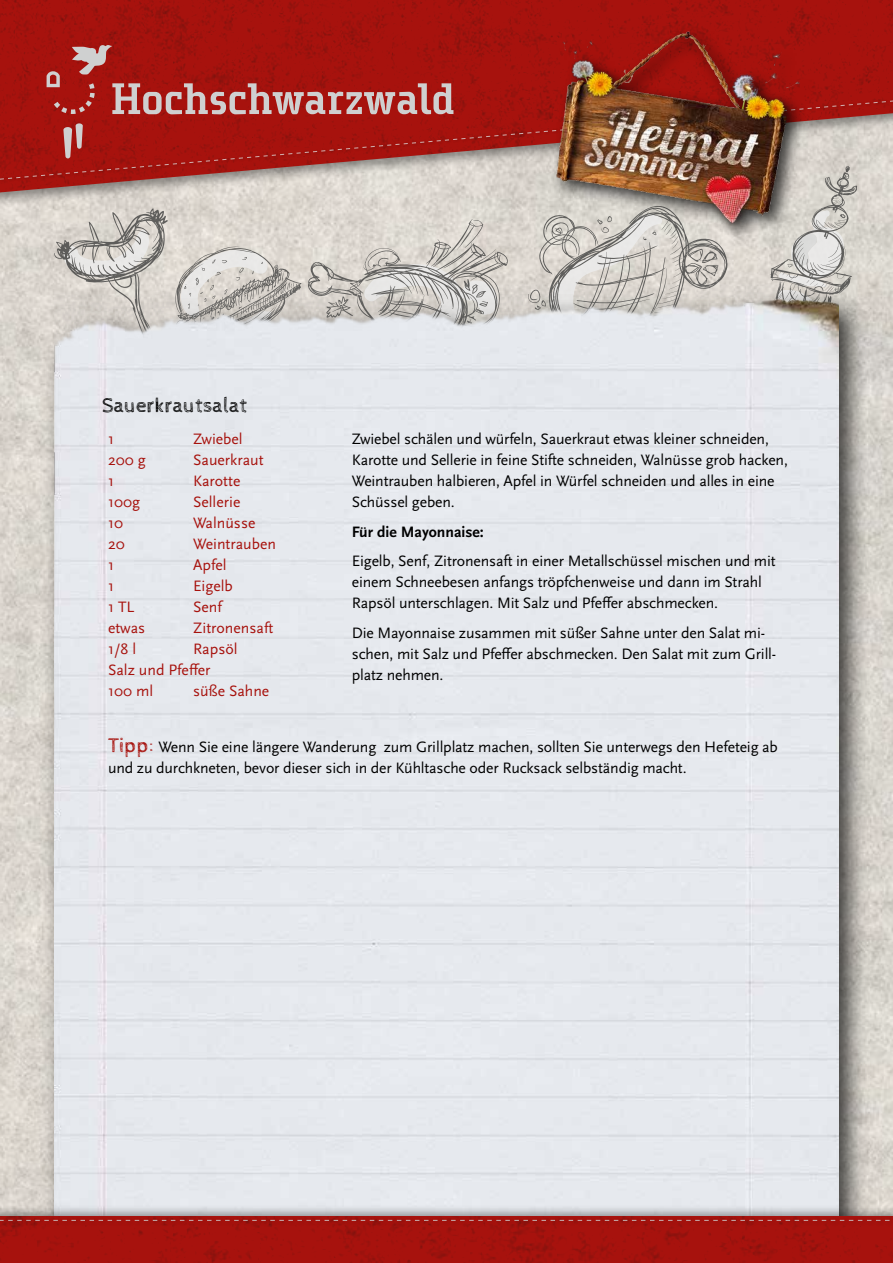
<style>
.page{position:relative;width:893px;height:1263px;background:#fff}
.page>*{position:absolute;margin:0;border:0;box-sizing:border-box;transform-origin:0 0}
.t1{font:21px "Cabin Sketch";color:#000}
.t2{font:15.75px/21px "Scala Sans OT";letter-spacing:-.01em;color:#000}
.t3{font:15.75px/21px "Scala Sans OT";color:#a7120d}
.t4{font:700 15.75px "Scala Sans OT";color:#000}
.s1{font-family:"Cabin Sketch";font-size:21px;color:#a7120d}
</style>
<div class="page">
<img style="left:0;top:209px;width:893px;height:995px">
<div style="left:0;top:0;width:893px;height:209px;background:#000;opacity:.4"></div>
<img style="left:0;top:0;width:893px;height:194px">
<div style="left:0;top:98px;width:893px;height:86px;background:#000;opacity:.4"></div>
<svg style="left:0;top:100px;width:893px;height:80px;background:#ad413b"></svg>
<svg style="left:47px;top:45px;width:406px;height:69px;background:#ac3531"></svg>
<svg style="left:63px;top:123px;width:20px;height:35px"></svg>
<svg style="left:770px;top:166px;width:87px;height:111px;background:#c7c5c0"></svg>
<svg style="left:54px;top:199px;width:674px;height:78px;background:#d1ccc6"></svg>
<div style="left:42px;top:277px;width:827px;height:986px;background:#000;opacity:.75"></div>
<img style="left:54px;top:285px;width:785px;height:919px">
<div style="left:0;top:1204px;width:893px;height:59px;background:#000;opacity:.4"></div>
<img style="left:0;top:1216px;width:893px;height:47px">
<div style="left:0;top:1217px;width:893px;height:10px;background:#000;opacity:.4"></div>
<svg style="left:0;top:1220px;width:893px;height:1px"></svg>
<div style="left:550px;top:25px;width:267px;height:221px;background:#000;opacity:.75"></div>
<img style="left:549px;top:0;width:279px;height:240px">
<h1 class="t1" style="left:102px;top:394px;width:147px">Sauerkrautsalat</h1>
<p class="t3" style="left:108px;top:428px;width:8px">1</p>
<p class="t3" style="left:193px;top:428px;width:51px">Zwiebel</p>
<p class="t3" style="left:108px;top:449px;width:39px">200 g</p>
<p class="t3" style="left:193px;top:449px;width:72px">Sauerkraut</p>
<p class="t3" style="left:108px;top:470px;width:8px">1</p>
<p class="t3" style="left:193px;top:470px;width:49px">Karotte</p>
<p class="t3" style="left:108px;top:491px;width:34px">100g</p>
<p class="t3" style="left:193px;top:491px;width:49px">Sellerie</p>
<p class="t3" style="left:108px;top:512px;width:17px">10</p>
<p class="t3" style="left:193px;top:512px;width:64px">Walnüsse</p>
<p class="t3" style="left:108px;top:533px;width:18px">20</p>
<p class="t3" style="left:193px;top:533px;width:84px">Weintrauben</p>
<p class="t3" style="left:108px;top:554px;width:8px">1</p>
<p class="t3" style="left:193px;top:554px;width:35px">Apfel</p>
<p class="t3" style="left:108px;top:575px;width:8px">1</p>
<p class="t3" style="left:193px;top:575px;width:41px">Eigelb</p>
<p class="t3" style="left:108px;top:596px;width:28px">1 TL</p>
<p class="t3" style="left:193px;top:596px;width:30px">Senf</p>
<p class="t3" style="left:108px;top:617px;width:39px">etwas</p>
<p class="t3" style="left:193px;top:617px;width:82px">Zitronensaft</p>
<p class="t3" style="left:108px;top:638px;width:30px">1/8 l</p>
<p class="t3" style="left:108px;top:638px;width:131px;text-indent:85px">Rapsöl<br>Salz und Pfeffer<br>100 ml</p>
<p class="t3" style="left:193px;top:680px;width:78px">süße Sahne</p>
<p class="t2" style="left:352px;top:428px;width:438px">Zwiebel schälen und würfeln, Sauerkraut etwas kleiner schneiden, Karotte und Sellerie in feine Stifte schneiden, Walnüsse grob hacken, Weintrauben halbieren, Apfel in Würfel schneiden und alles in eine Schüssel geben.</p>
<p class="t4" style="left:352px;top:522px;width:134px">Für die Mayonnaise:</p>
<p class="t2" style="left:352px;top:550px;width:425px">Eigelb, Senf, Zitronensaft in einer Metallschüssel mischen und mit einem Schneebesen anfangs tröpfchenweise und dann im Strahl<br>Rapsöl unterschlagen. Mit Salz und Pfeffer abschmecken.</p>
<p class="t2" style="left:352px;top:622px;width:426px">Die Mayonnaise zusammen mit süßer Sahne unter den Salat mi&shy;schen, mit Salz und Pfeffer abschmecken. Den Salat mit zum Grill&shy;platz nehmen.</p>
<p class="t2" style="left:108px;top:736px;width:671px"><span class="s1">Tipp:</span> Wenn Sie eine längere Wanderung zum Grillplatz machen, sollten Sie unterwegs den Hefeteig ab und zu durchkneten, bevor dieser sich in der Kühltasche oder Rucksack selbständig macht.</p>
</div>
